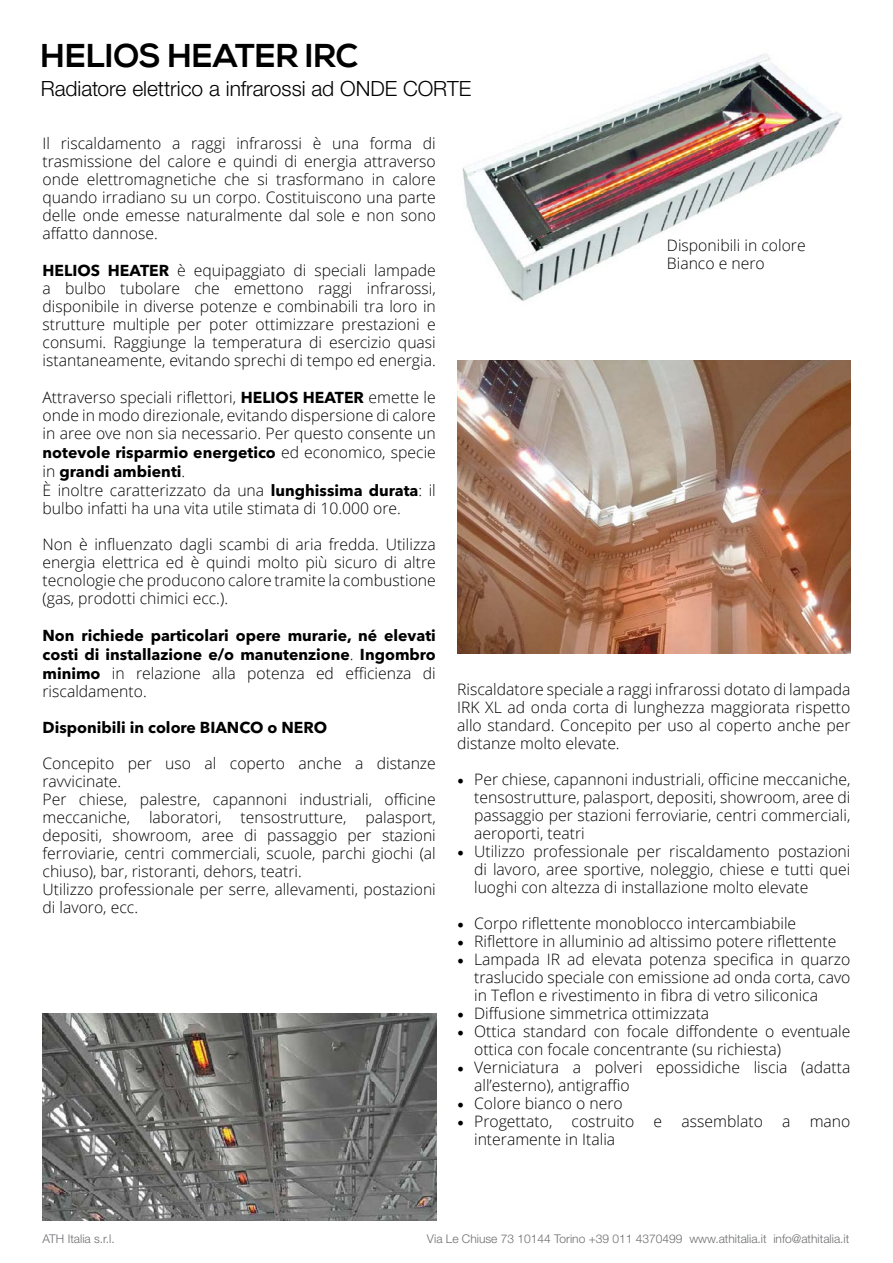
<style>
.page{position:relative;width:893px;height:1263px;background:#fff}
.page>*{position:absolute;margin:0;border:0;box-sizing:border-box;transform-origin:0 0}
.t1{font:700 33px "Nexa";letter-spacing:.005em;color:#000}
.t2{font:300 21px "Helvetica Neue LT Std";color:#000}
.t3{font:300 15.75px/18px "Open Sans";color:#000;text-align:justify}
.t4{font:700 15.75px/18.9px "Avenir Next LT Pro";color:#000}
.t5{font:300 12px "Helvetica Neue LT Std";color:#6d6e71}
.s1{font-family:"Avenir Next LT Pro";font-weight:700}
.s2{font-family:"Open Sans";font-weight:300}
.s3{font-family:"Minion Pro";font-weight:400;font-size:18px}
</style>
<div class="page">
<img style="left:462px;top:54px;width:381px;height:247px">
<img style="left:457px;top:360px;width:393px;height:294px">
<img style="left:43px;top:1013px;width:393px;height:207px">
<h1 class="t1" style="left:41px;top:37px;width:318px">HELIOS HEATER IRC</h1>
<h2 class="t2" style="left:41px;top:75px;width:432px">Radiatore elettrico a infrarossi ad ONDE CORTE</h2>
<p class="t3" style="left:43px;top:134px;width:395px">Il riscaldamento a raggi infrarossi è una forma di trasmissione del calore e quindi di energia attraverso onde elettromagnetiche che si trasformano in calore quando irradiano su un corpo. Costituiscono una parte delle onde emesse naturalmente dal sole e non sono affatto dannose.</p>
<p class="t3" style="left:43px;top:261px;width:395px"><span class="s1">HELIOS HEATER</span> è equipaggiato di speciali lampade a bulbo tubolare che emettono raggi infrarossi, disponibile in diverse potenze e combinabili tra loro in strutture multiple per poter ottimizzare prestazioni e consumi. Raggiunge la temperatura di esercizio quasi istantaneamente, evitando sprechi di tempo ed energia.</p>
<p class="t3" style="left:43px;top:388px;width:395px">Attraverso speciali riflettori, <span class="s1">HELIOS HEATER</span> emette le onde in modo direzionale, evitando dispersione di calore in aree ove non sia necessario. Per questo consente un</p>
<p class="t4" style="left:43px;top:443px;width:395px">notevole risparmio energetico <span class="s2">ed economico, specie in</span> grandi ambienti<span class="s2">.</span></p>
<p class="t3" style="left:43px;top:481px;width:395px">È inoltre caratterizzato da una <span class="s1">lunghissima durata</span>: il bulbo infatti ha una vita utile stimata di 10.000 ore.</p>
<p class="t3" style="left:43px;top:535px;width:395px">Non è influenzato dagli scambi di aria fredda. Utilizza energia elettrica ed è quindi molto più sicuro di altre tecnologie che producono calore tramite la combustione (gas, prodotti chimici ecc.).</p>
<p class="t4" style="left:43px;top:626px;width:395px">Non richiede particolari opere murarie, né elevati costi di installazione e/o manutenzione<span class="s2">.</span> Ingombro</p>
<p class="t3" style="left:43px;top:663px;width:395px"><span class="s1">minimo</span> in relazione alla potenza ed efficienza di riscaldamento.</p>
<p class="t4" style="left:43px;top:718px;width:286px">Disponibili in colore BIANCO o NERO</p>
<p class="t3" style="left:43px;top:754px;width:395px;text-align:left">Concepito per uso al coperto anche a distanze ravvicinate.<br>Per chiese, palestre, capannoni industriali, officine meccaniche, laboratori, tensostrutture, palasport, depositi, showroom, aree di passaggio per stazioni ferroviarie, centri commerciali, scuole, parchi giochi (al chiuso), bar, ristoranti, dehors, teatri.<br>Utilizzo professionale per serre, allevamenti, postazioni di lavoro, ecc.</p>
<p class="t3" style="left:667px;top:236px;width:140px">Disponibili in colore<br>Bianco e nero</p>
<p class="t3" style="left:457px;top:680px;width:395px">Riscaldatore speciale a raggi infrarossi dotato di lampada IRK XL ad onda corta di lunghezza maggiorata rispetto allo standard. Concepito per uso al coperto anche per distanze molto elevate.</p>
<p class="t3" style="left:474px;top:770px;width:378px;text-indent:-17px"><span class="s3">•</span> Per chiese, capannoni industriali, officine meccaniche, tensostrutture, palasport, depositi, showroom, aree di passaggio per stazioni ferroviarie, centri commerciali, aeroporti, teatri</p>
<p class="t3" style="left:474px;top:842px;width:378px;text-indent:-17px"><span class="s3">•</span> Utilizzo professionale per riscaldamento postazioni di lavoro, aree sportive, noleggio, chiese e tutti quei luoghi con altezza di installazione molto elevate</p>
<p class="t3" style="left:457px;top:914px;width:341px"><span class="s3">•</span> Corpo riflettente monoblocco intercambiabile</p>
<p class="t3" style="left:457px;top:932px;width:381px"><span class="s3">•</span> Riflettore in alluminio ad altissimo potere riflettente</p>
<p class="t3" style="left:474px;top:950px;width:378px;text-indent:-17px"><span class="s3">•</span> Lampada IR ad elevata potenza specifica in quarzo traslucido speciale con emissione ad onda corta, cavo in Teflon e rivestimento in fibra di vetro siliconica</p>
<p class="t3" style="left:457px;top:1004px;width:254px"><span class="s3">•</span> Diffusione simmetrica ottimizzata</p>
<p class="t3" style="left:474px;top:1022px;width:378px;text-indent:-17px"><span class="s3">•</span> Ottica standard con focale diffondente o eventuale ottica con focale concentrante (su richiesta)</p>
<p class="t3" style="left:474px;top:1058px;width:378px;text-indent:-17px"><span class="s3">•</span> Verniciatura a polveri epossidiche liscia (adatta all’esterno), antigraffio</p>
<p class="t3" style="left:457px;top:1094px;width:167px"><span class="s3">•</span> Colore bianco o nero</p>
<p class="t3" style="left:474px;top:1112px;width:378px;text-indent:-17px"><span class="s3">•</span> Progettato, costruito e assemblato a mano interamente in Italia</p>
<p class="t5" style="left:43px;top:1232px;width:74px">ATH Italia s.r.l.</p>
<p class="t5" style="left:427px;top:1232px;width:424px">Via Le Chiuse 73 10144 Torino +39 011 4370499 www.athitalia.it info@athitalia.it</p>
</div>
